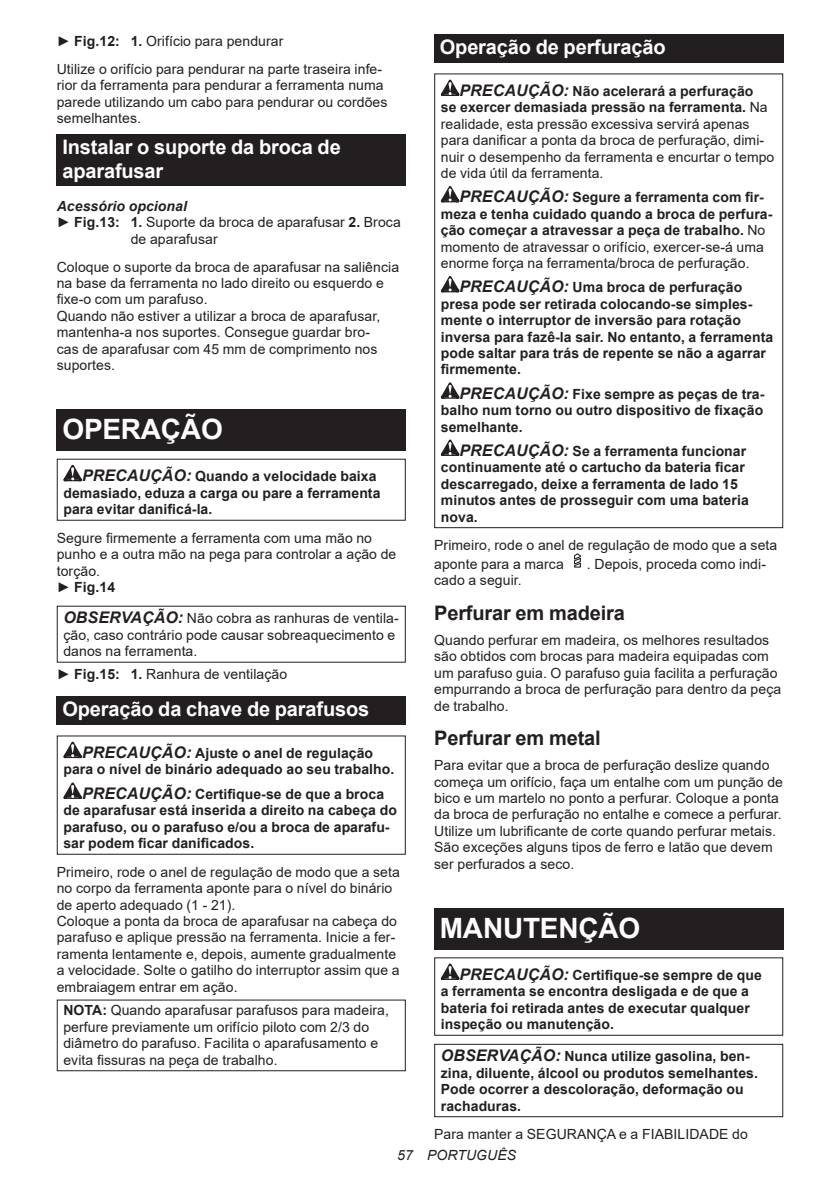
<style>
.page{position:relative;width:840px;height:1191px;background:#fff}
.page>*{position:absolute;margin:0;border:0;box-sizing:border-box;transform-origin:0 0}
.t1{font:700 28px "Arial";letter-spacing:-.01em;color:#fff}
.t2{font:700 20px/23.4px "Arial";letter-spacing:-.01em;color:#fff}
.t3{font:700 20px "Arial";letter-spacing:-.01em;color:#231f20}
.t4{font:14px/16.4px "Arial";letter-spacing:.005em;color:#231f20}
.t5{font:700 14px/16.4px "Arial";letter-spacing:.005em;color:#231f20}
.t6{font:italic 700 14px "Arial";letter-spacing:.005em;color:#231f20}
.t7{font:italic 14px "Arial";letter-spacing:.005em;color:#231f20}
.s1{font-weight:700}
.s2{font-style:italic;font-size:16px}
.s3{font-weight:700;font-style:italic;font-size:16px}
.s4{font-weight:400}
</style>
<div class="page">
<div style="left:57px;top:134px;width:348px;height:52px;background:#231f20"></div>
<div style="left:57px;top:409px;width:348px;height:41px;background:#231f20"></div>
<svg style="left:63px;top:465px;width:19px;height:16px"></svg>
<div style="left:57px;top:459px;width:348px;height:62px;border:1px solid #231f20"></div>
<div style="left:57px;top:696px;width:348px;height:28px;background:#231f20"></div>
<svg style="left:63px;top:741px;width:19px;height:17px"></svg>
<svg style="left:63px;top:782px;width:19px;height:17px"></svg>
<div style="left:57px;top:999px;width:348px;height:72px;border:1px solid #231f20"></div>
<div style="left:434px;top:34px;width:348px;height:29px;background:#231f20"></div>
<svg style="left:440px;top:80px;width:19px;height:16px"></svg>
<svg style="left:440px;top:186px;width:19px;height:16px"></svg>
<svg style="left:440px;top:276px;width:19px;height:16px"></svg>
<svg style="left:440px;top:382px;width:19px;height:17px"></svg>
<svg style="left:440px;top:439px;width:19px;height:17px"></svg>
<div style="left:434px;top:73px;width:348px;height:455px;border:1px solid #231f20"></div>
<svg style="left:574px;top:553px;width:7px;height:15px"></svg>
<div style="left:434px;top:908px;width:348px;height:41px;background:#231f20"></div>
<svg style="left:440px;top:963px;width:19px;height:17px"></svg>
<div style="left:434px;top:1043px;width:348px;height:74px;border:1px solid #231f20"></div>
<p class="t4" style="left:57px;top:27px;width:327px;line-height:27.8px">► <span class="s1">Fig.12: 1.</span> Orifício para pendurar<br>Utilize o orifício para pendurar na parte traseira infe-</p>
<p class="t4" style="left:57px;top:77px;width:332px">rior da ferramenta para pendurar a ferramenta numa parede utilizando um cabo para pendurar ou cordões semelhantes.</p>
<h2 class="t2" style="left:62px;top:136px;width:280px">Instalar o suporte da broca de aparafusar</h2>
<p class="t6" style="left:57px;top:197px;width:132px">Acessório opcional</p>
<p class="t4" style="left:57px;top:214px;width:345px">► <span class="s1">Fig.13: 1.</span> Suporte da broca de aparafusar <span class="s1">2.</span> Broca</p>
<p class="t4" style="left:131px;top:231px;width:88px">de aparafusar</p>
<p class="t4" style="left:57px;top:258px;width:344px">Coloque o suporte da broca de aparafusar na saliência na base da ferramenta no lado direito ou esquerdo e fixe-o com um parafuso.<br>Quando não estiver a utilizar a broca de aparafusar, mantenha-a nos suportes. Consegue guardar bro-<br>cas de aparafusar com 45 mm de comprimento nos suportes.</p>
<h1 class="t1" style="left:62px;top:410px;width:162px">OPERAÇÃO</h1>
<p class="t5" style="left:63px;top:468px;width:318px;text-indent:19px"><span class="s2">PRECAUÇÃO:</span> Quando a velocidade baixa demasiado, eduza a carga ou pare a ferramenta para evitar danificá-la.</p>
<p class="t4" style="left:57px;top:529px;width:341px">Segure firmemente a ferramenta com uma mão no punho e a outra mão na pega para controlar a ação de torção.<br>► <span class="s1">Fig.14</span></p>
<p class="t4" style="left:63px;top:610px;width:336px"><span class="s3">OBSERVAÇÃO:</span> Não cobra as ranhuras de ventila&shy;ção, caso contrário pode causar sobreaquecimento e danos na ferramenta.</p>
<p class="t4" style="left:57px;top:666px;width:232px">► <span class="s1">Fig.15: 1.</span> Ranhura de ventilação</p>
<h2 class="t2" style="left:62px;top:697px;width:308px">Operação da chave de parafusos</h2>
<p class="t5" style="left:63px;top:745px;width:332px;text-align:center"><span class="s2">PRECAUÇÃO:</span> Ajuste o anel de regulação<br>para o nível de binário adequado ao seu trabalho.</p>
<p class="t5" style="left:63px;top:786px;width:335px;text-indent:19px"><span class="s2">PRECAUÇÃO:</span> Certifique-se de que a broca de aparafusar está inserida a direito na cabeça do parafuso, ou o parafuso e/ou a broca de aparafu&shy;sar podem ficar danificados.</p>
<p class="t4" style="left:57px;top:863px;width:344px">Primeiro, rode o anel de regulação de modo que a seta no corpo da ferramenta aponte para o nível do binário de aperto adequado (1 - 21).<br>Coloque a ponta da broca de aparafusar na cabeça do parafuso e aplique pressão na ferramenta. Inicie a fer&shy;ramenta lentamente e, depois, aumente gradualmente a velocidade. Solte o gatilho do interruptor assim que a embraiagem entrar em ação.</p>
<p class="t4" style="left:63px;top:1002px;width:327px"><span class="s1">NOTA:</span> Quando aparafusar parafusos para madeira, perfure previamente um orifício piloto com 2/3 do diâmetro do parafuso. Facilita o aparafusamento e evita fissuras na peça de trabalho.</p>
<h2 class="t2" style="left:439px;top:36px;width:227px">Operação de perfuração</h2>
<p class="t4" style="left:440px;top:83px;width:335px;text-indent:19px"><span class="s3">PRECAUÇÃO:</span> <span class="s1">Não acelerará a perfuração<br>se exercer demasiada pressão na ferramenta.</span> Na realidade, esta pressão excessiva servirá apenas para danificar a ponta da broca de perfuração, dimi&shy;nuir o desempenho da ferramenta e encurtar o tempo de vida útil da ferramenta.</p>
<p class="t5" style="left:440px;top:189px;width:333px;text-indent:19px"><span class="s2">PRECAUÇÃO:</span> Segure a ferramenta com fir&shy;meza e tenha cuidado quando a broca de perfura&shy;ção começar a atravessar a peça de trabalho. <span class="s4">No momento de atravessar o orifício, exercer-se-á uma enorme força na ferramenta/broca de perfuração.</span></p>
<p class="t5" style="left:440px;top:279px;width:334px;text-indent:19px"><span class="s2">PRECAUÇÃO:</span> Uma broca de perfuração presa pode ser retirada colocando-se simples&shy;mente o interruptor de inversão para rotação inversa para fazê-la sair. No entanto, a ferramenta pode saltar para trás de repente se não a agarrar firmemente.</p>
<p class="t5" style="left:440px;top:386px;width:325px;text-align:justify;text-indent:19px"><span class="s2">PRECAUÇÃO:</span> Fixe sempre as peças de tra&shy;balho num torno ou outro dispositivo de fixação semelhante.</p>
<p class="t5" style="left:440px;top:443px;width:309px;text-indent:19px"><span class="s2">PRECAUÇÃO:</span> Se a ferramenta funcionar continuamente até o cartucho da bateria ficar descarregado, deixe a ferramenta de lado 15 minutos antes de prosseguir com uma bateria nova.</p>
<p class="t4" style="left:434px;top:536px;width:344px;line-height:18.8px">Primeiro, rode o anel de regulação de modo que a seta aponte para a marca</p>
<p class="t4" style="left:586px;top:556px;width:180px">. Depois, proceda como indi-</p>
<p class="t4" style="left:434px;top:572px;width:89px">cado a seguir.</p>
<h2 class="t3" style="left:434px;top:599px;width:192px">Perfurar em madeira</h2>
<p class="t4" style="left:434px;top:632px;width:348px">Quando perfurar em madeira, os melhores resultados são obtidos com brocas para madeira equipadas com um parafuso guia. O parafuso guia facilita a perfuração empurrando a broca de perfuração para dentro da peça de trabalho.</p>
<h2 class="t3" style="left:434px;top:724px;width:168px">Perfurar em metal</h2>
<p class="t4" style="left:434px;top:757px;width:350px">Para evitar que a broca de perfuração deslize quando começa um orifício, faça um entalhe com um punção de bico e um martelo no ponto a perfurar. Coloque a ponta da broca de perfuração no entalhe e comece a perfurar.<br>Utilize um lubrificante de corte quando perfurar metais.<br>São exceções alguns tipos de ferro e latão que devem ser perfurados a seco.</p>
<h1 class="t1" style="left:439px;top:908px;width:202px">MANUTENÇÃO</h1>
<p class="t5" style="left:440px;top:967px;width:322px;text-indent:19px"><span class="s2">PRECAUÇÃO:</span> Certifique-se sempre de que a ferramenta se encontra desligada e de que a bateria foi retirada antes de executar qualquer inspeção ou manutenção.</p>
<p class="t5" style="left:440px;top:1048px;width:318px"><span class="s2">OBSERVAÇÃO:</span> Nunca utilize gasolina, ben&shy;zina, diluente, álcool ou produtos semelhantes.<br>Pode ocorrer a descoloração, deformação ou rachaduras.</p>
<p class="t4" style="left:434px;top:1126px;width:315px">Para manter a SEGURANÇA e a FIABILIDADE do</p>
<p class="t7" style="left:397px;top:1146px;width:120px">57 PORTUGUÊS</p>
</div>
